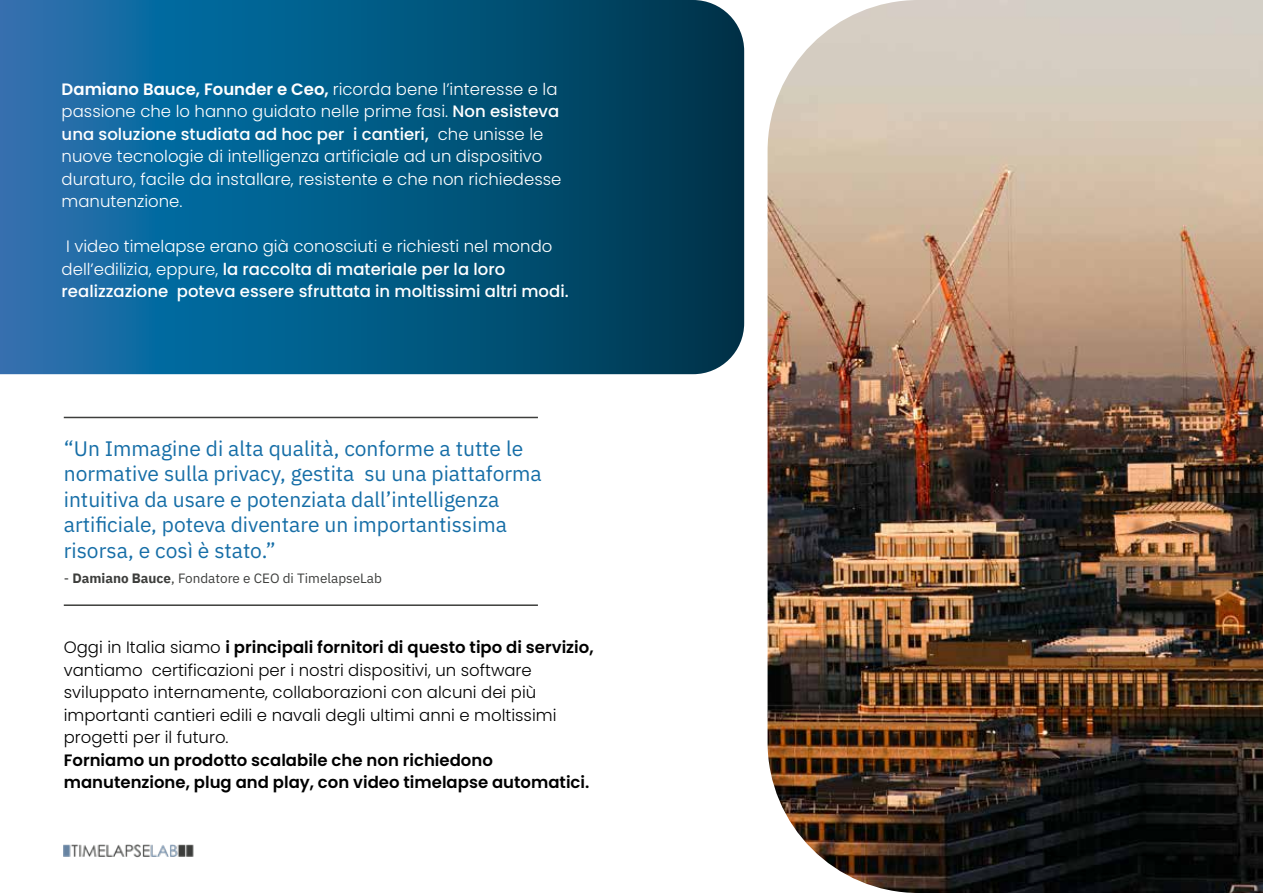
<style>
.page{position:relative;width:1263px;height:893px;background:#fff}
.page>*{position:absolute;margin:0;border:0;box-sizing:border-box;transform-origin:0 0}
.t1{font:21px/25.5px "IBM Plex Sans";color:#166ea7}
.t2{font:300 16.5px/22.5px "Poppins";color:#fff}
.t3{font:300 16.5px/22.5px "Poppins";color:#000}
.t4{font:500 16.5px/22.5px "Poppins";color:#fff}
.t5{font:600 16.5px/22.5px "Poppins";color:#000}
.t6{font:13.5px "IBM Plex Sans";color:#3d3e3c}
.s1{font-weight:600}
.s2{font-weight:500}
.s3{font-weight:300}
.s4{font-weight:700}
</style>
<div class="page">
<svg style="left:0;top:0;width:744px;height:374px;background:#075883"></svg>
<hr style="left:64px;top:417px;width:474px;height:1px;background:#3d3e3c">
<hr style="left:64px;top:604px;width:474px;height:2px;background:#3d3e3c">
<img style="left:767px;top:0;width:496px;height:893px">
<img style="left:64px;top:844px;width:130px;height:14px">
<p class="t2" style="left:62px;top:78px;width:501px"><span class="s1">Damiano Bauce, Founder e Ceo,</span> ricorda bene l’interesse e la passione che lo hanno guidato nelle prime fasi. <span class="s2">Non esisteva una soluzione studiata ad hoc per i cantieri,</span> che unisse le nuove tecnologie di intelligenza artificiale ad un dispositivo duraturo, facile da installare, resistente e che non richiedesse manutenzione.</p>
<p class="t4" style="left:62px;top:235px;width:508px"><span class="s3">I video timelapse erano già conosciuti e richiesti nel mondo dell’edilizia, eppure,</span> la raccolta di materiale per la loro realizzazione poteva essere sfruttata in moltissimi altri modi.</p>
<p class="t1" style="left:64px;top:434px;width:479px">“Un Immagine di alta qualità, conforme a tutte le normative sulla privacy, gestita su una piattaforma intuitiva da usare e potenziata dall’intelligenza artificiale, poteva diventare un importantissima risorsa, e così è stato.”</p>
<p class="t6" style="left:64px;top:568px;width:320px">- <span class="s4">Damiano Bauce</span>, Fondatore e CEO di TimelapseLab</p>
<p class="t3" style="left:64px;top:636px;width:531px">Oggi in Italia siamo <span class="s1">i principali fornitori di questo tipo di servizio, </span>vantiamo certificazioni per i nostri dispositivi, un software sviluppato internamente, collaborazioni con alcuni dei più importanti cantieri edili e navali degli ultimi anni e moltissimi progetti per il futuro.</p>
<p class="t5" style="left:64px;top:749px;width:527px">Forniamo un prodotto scalabile che non richiedono manutenzione, plug and play, con video timelapse automatici.</p>
</div>
